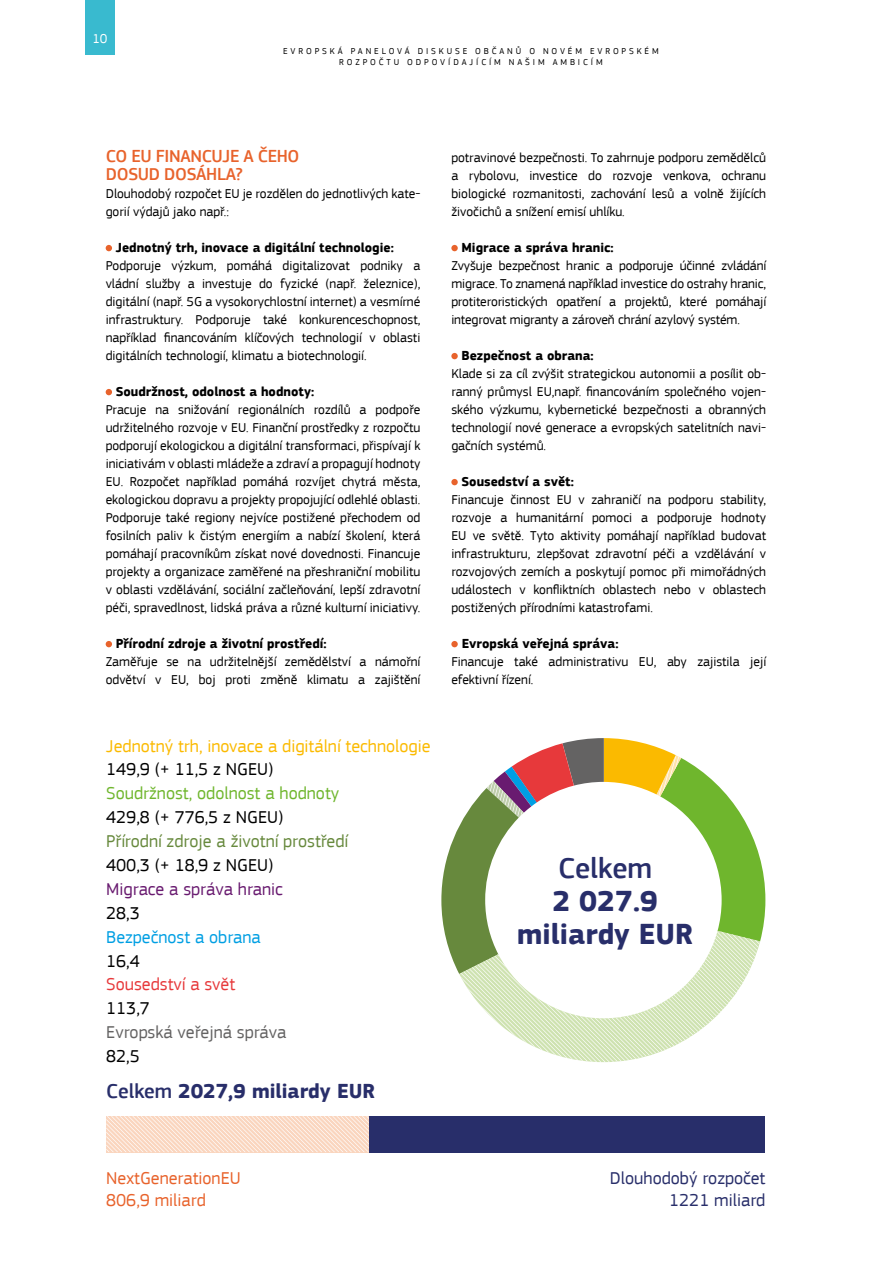
<style>
.page{position:relative;width:893px;height:1263px;background:#fff}
.page>*{position:absolute;margin:0;border:0;box-sizing:border-box;transform-origin:0 0}
.t1{font:700 30px/33px "EC Square Sans Pro";color:#282e6a;text-align:center}
.t2{font:500 30px "EC Square Sans Pro";color:#282e6a}
.t3{font:700 21px "EC Square Sans Pro";color:#282e6a}
.t4{font:18px "EC Square Sans Pro";color:#000}
.t5{font:18px "EC Square Sans Pro";color:#fbba00}
.t6{font:18px "EC Square Sans Pro";color:#67893d}
.t7{font:500 18px/18px "EC Square Sans Pro";letter-spacing:-.02em;color:#e8632c}
.t8{font:18px/22.5px "EC Square Sans Pro";color:#282e6a;text-align:right}
.t9{font:18px/22.5px "EC Square Sans Pro";color:#e8632c}
.t10{font:18px "EC Square Sans Pro";color:#6fb62d}
.t11{font:18px "EC Square Sans Pro";color:#646363}
.t12{font:18px "EC Square Sans Pro";color:#691b70}
.t13{font:18px "EC Square Sans Pro";color:#009fe3}
.t14{font:18px "EC Square Sans Pro";color:#e7393b}
.t15{font:13.5px/18px "EC Square Sans Pro";color:#000;text-align:justify}
.t16{font:700 13.5px "EC Square Sans Pro";color:#000}
.t17{font:13.5px "EC Square Sans Pro";color:#fff}
.t18{font:9px/10.8px "EC Square Sans Pro";letter-spacing:.32em;color:#000;text-align:center}
.s1{font-weight:500}
</style>
<div class="page">
<div style="left:85px;top:0;width:30px;height:54px;background:#39bacf"></div>
<svg style="left:441px;top:738px;width:324px;height:325px"></svg>
<svg style="left:106px;top:1116px;width:263px;height:36px;background:#faddcb"></svg>
<div style="left:369px;top:1116px;width:396px;height:36px;background:#282e6a"></div>
<svg style="left:106px;top:245px;width:6px;height:6px"></svg>
<svg style="left:106px;top:389px;width:6px;height:6px"></svg>
<svg style="left:106px;top:641px;width:6px;height:6px"></svg>
<div style="left:451px;top:245px;width:7px;height:6px;background:#e8632c;border-radius:50%"></div>
<div style="left:451px;top:353px;width:7px;height:6px;background:#e8632c;border-radius:50%"></div>
<div style="left:451px;top:479px;width:7px;height:6px;background:#e8632c;border-radius:50%"></div>
<div style="left:451px;top:641px;width:7px;height:6px;background:#e8632c;border-radius:50%"></div>
<p class="t17" style="left:92px;top:30px;width:17px">10</p>
<p class="t18" style="left:283px;top:46px;width:377px">EVROPSKÁ PANELOVÁ DISKUSE OBČANŮ O NOVÉM EVROPSKÉM<br>ROZPOČTU ODPOVÍDAJÍCÍM NAŠIM AMBICÍM</p>
<h3 class="t7" style="left:106px;top:147px;width:195px">CO EU FINANCUJE A ČEHO<br>DOSUD DOSÁHLA?</h3>
<p class="t15" style="left:106px;top:185px;width:316px">Dlouhodobý rozpočet EU je rozdělen do jednotlivých kate&shy;gorií výdajů jako např.:</p>
<p class="t16" style="left:116px;top:239px;width:280px">Jednotný trh, inovace a digitální technologie:</p>
<p class="t15" style="left:106px;top:257px;width:316px">Podporuje výzkum, pomáhá digitalizovat podniky a vládní služby a investuje do fyzické (např. železnice), digitální (např. 5G a vysokorychlostní internet) a vesmírné infrastruktury. Podporuje také konkurenceschopnost, například financováním klíčových technologií v oblasti digitálních technologií, klimatu a biotechnologií.</p>
<p class="t16" style="left:116px;top:383px;width:200px">Soudržnost, odolnost a hodnoty:</p>
<p class="t15" style="left:106px;top:401px;width:316px">Pracuje na snižování regionálních rozdílů a podpoře udržitelného rozvoje v EU. Finanční prostředky z rozpočtu podporují ekologickou a digitální transformaci, přispívají k iniciativám v oblasti mládeže a zdraví a propagují hodnoty EU. Rozpočet například pomáhá rozvíjet chytrá města, ekologickou dopravu a projekty propojující odlehlé oblasti.<br>Podporuje také regiony nejvíce postižené přechodem od fosilních paliv k čistým energiím a nabízí školení, která pomáhají pracovníkům získat nové dovednosti. Financuje projekty a organizace zaměřené na přeshraniční mobilitu v oblasti vzdělávání, sociální začleňování, lepší zdravotní péči, spravedlnost, lidská práva a různé kulturní iniciativy.</p>
<p class="t16" style="left:116px;top:635px;width:212px">Přírodní zdroje a životní prostředí:</p>
<p class="t15" style="left:106px;top:653px;width:316px">Zaměřuje se na udržitelnější zemědělství a námořní odvětví v EU, boj proti změně klimatu a zajištění</p>
<h3 class="t5" style="left:106px;top:735px;width:326px">Jednotný trh, inovace a digitální technologie</h3>
<h3 class="t4" style="left:106px;top:759px;width:168px">149,9 (+ 11,5 z NGEU)</h3>
<h3 class="t10" style="left:106px;top:783px;width:234px">Soudržnost, odolnost a hodnoty</h3>
<h3 class="t4" style="left:106px;top:807px;width:178px">429,8 (+ 776,5 z NGEU)</h3>
<h3 class="t6" style="left:106px;top:831px;width:243px">Přírodní zdroje a životní prostředí</h3>
<h3 class="t4" style="left:106px;top:854px;width:168px">400,3 (+ 18,9 z NGEU)</h3>
<h3 class="t12" style="left:106px;top:878px;width:178px">Migrace a správa hranic</h3>
<h3 class="t4" style="left:106px;top:902px;width:35px">28,3</h3>
<h3 class="t13" style="left:106px;top:926px;width:156px">Bezpečnost a obrana</h3>
<h3 class="t4" style="left:106px;top:950px;width:35px">16,4</h3>
<h3 class="t14" style="left:106px;top:974px;width:130px">Sousedství a svět</h3>
<h3 class="t4" style="left:106px;top:998px;width:45px">113,7</h3>
<h3 class="t11" style="left:106px;top:1022px;width:182px">Evropská veřejná správa</h3>
<h3 class="t4" style="left:106px;top:1046px;width:35px">82,5</h3>
<h2 class="t3" style="left:106px;top:1078px;width:270px"><span class="s1">Celkem</span> 2027,9 miliardy EUR</h2>
<p class="t15" style="left:451px;top:149px;width:316px">potravinové bezpečnosti. To zahrnuje podporu zemědělců a rybolovu, investice do rozvoje venkova, ochranu biologické rozmanitosti, zachování lesů a volně žijících živočichů a snížení emisí uhlíku.</p>
<p class="t16" style="left:461px;top:239px;width:154px">Migrace a správa hranic:</p>
<p class="t15" style="left:451px;top:257px;width:316px">Zvyšuje bezpečnost hranic a podporuje účinné zvládání migrace. To znamená například investice do ostrahy hranic, protiteroristických opatření a projektů, které pomáhají integrovat migranty a zároveň chrání azylový systém.</p>
<p class="t16" style="left:461px;top:347px;width:134px">Bezpečnost a obrana:</p>
<p class="t15" style="left:451px;top:365px;width:316px">Klade si za cíl zvýšit strategickou autonomii a posílit ob&shy;ranný průmysl EU,např. financováním společného vojen&shy;ského výzkumu, kybernetické bezpečnosti a obranných technologií nové generace a evropských satelitních navi&shy;gačních systémů.</p>
<p class="t16" style="left:461px;top:473px;width:114px">Sousedství a svět:</p>
<p class="t15" style="left:451px;top:491px;width:316px">Financuje činnost EU v zahraničí na podporu stability, rozvoje a humanitární pomoci a podporuje hodnoty EU ve světě. Tyto aktivity pomáhají například budovat infrastrukturu, zlepšovat zdravotní péči a vzdělávání v rozvojových zemích a poskytují pomoc při mimořádných událostech v konfliktních oblastech nebo v oblastech postižených přírodními katastrofami.</p>
<p class="t16" style="left:462px;top:635px;width:158px">Evropská veřejná správa:</p>
<p class="t15" style="left:451px;top:653px;width:316px">Financuje také administrativu EU, aby zajistila její efektivní řízení.</p>
<h1 class="t2" style="left:558px;top:851px;width:96px">Celkem</h1>
<h1 class="t1" style="left:517px;top:886px;width:177px">2 027.9 miliardy EUR</h1>
<h3 class="t9" style="left:106px;top:1166px;width:136px">NextGenerationEU<br>806,9 miliard</h3>
<h3 class="t8" style="left:610px;top:1166px;width:157px">Dlouhodobý rozpočet<br>1221 miliard</h3>
</div>
